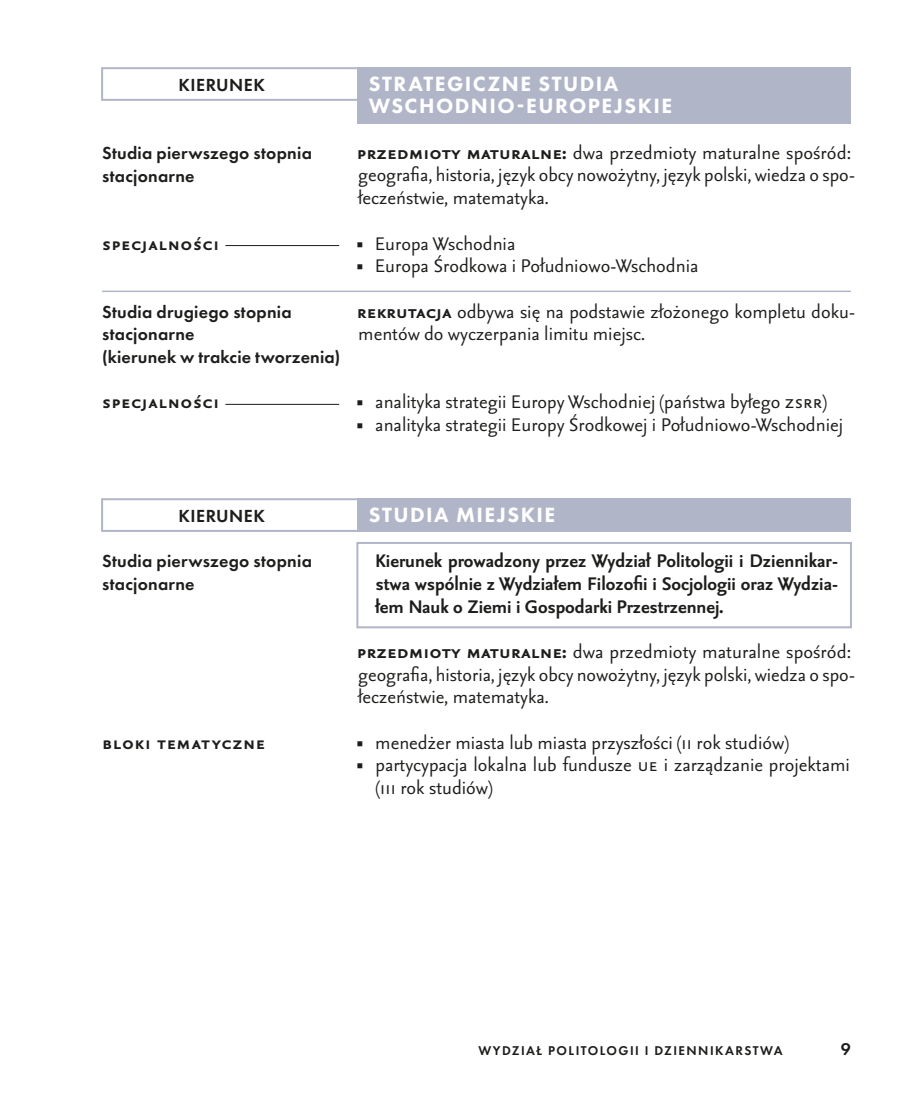
<style>
.page{position:relative;width:919px;height:1106px;background:#fff}
.page>*{position:absolute;margin:0;border:0;box-sizing:border-box;transform-origin:0 0}
.t1{font:22px/22.6px "Seria Sans Pro";color:#1d1d1b}
.t2{font:700 22px/22.6px "Seria Sans Pro";color:#1d1d1b;text-align:justify}
.t3{font:800 21.4px/22.6px "Futura PT";letter-spacing:.07em;color:#fff}
.t4{font:700 21.4px "Seria Sans Pro";letter-spacing:.03em;color:#1d1d1b}
.t5{font:600 18.2px "Futura PT";letter-spacing:.025em;color:#1d1d1b}
.t6{font:600 18px/22.6px "Futura PT";letter-spacing:.01em;color:#1d1d1b}
.t7{font:600 17.6px "Futura PT";color:#1d1d1b}
.t8{font:600 13.2px "Futura PT";letter-spacing:.11em;color:#1d1d1b}
.s1{font-weight:700}
.s2{font-family:"Arno Pro"}
</style>
<div class="page">
<div style="left:357px;top:67px;width:493px;height:56px;background:#b0b5c7"></div>
<div style="left:357px;top:498px;width:493px;height:34px;background:#b0b5c7"></div>
<div style="left:356px;top:542px;width:495px;height:86px;border:2px solid #b0b5c7"></div>
<div style="left:101px;top:67px;width:258px;height:34px;border:2px solid #b0b5c7"></div>
<hr style="left:225px;top:245px;width:114px;height:1px;background:#1d1d1b">
<hr style="left:102px;top:290px;width:748px;height:2px;background:#b0b5c7">
<hr style="left:225px;top:404px;width:114px;height:1px;background:#1d1d1b">
<div style="left:101px;top:498px;width:258px;height:34px;border:2px solid #b0b5c7"></div>
<p class="t5" style="left:178px;top:73px;width:88px">KIERUNEK</p>
<p class="t6" style="left:102px;top:141px;width:211px">Studia pierwszego stopnia stacjonarne</p>
<p class="t4" style="left:102px;top:229px;width:118px">specjalności</p>
<p class="t6" style="left:102px;top:300px;width:239px">Studia drugiego stopnia stacjonarne<br>(kierunek w trakcie tworzenia)</p>
<p class="t4" style="left:102px;top:388px;width:118px">specjalności</p>
<p class="t3" style="left:369px;top:72px;width:305px">STRATEGICZNE STUDIA<br>WSCHODNIO-EUROPEJSKIE</p>
<p class="t1" style="left:357px;top:140px;width:500px"><span class="s1">Przedmioty maturalne:</span> dwa przedmioty maturalne spośród: geografia, historia, język obcy nowożytny, język polski, wiedza o spo&shy;łeczeństwie, matematyka.</p>
<p class="t1" style="left:356px;top:231px;width:160px"><span class="s2">■</span> Europa Wschodnia</p>
<p class="t1" style="left:356px;top:242px;width:500px;line-height:45.4px"><span class="s2">■</span> Europa Środkowa i Południowo-Wschodnia<br><span class="s1">Rekrutacja</span> odbywa się na podstawie złożonego kompletu doku-</p>
<p class="t1" style="left:358px;top:322px;width:288px">mentów do wyczerpania limitu miejsc.</p>
<p class="t1" style="left:356px;top:390px;width:472px"><span class="s2">■</span> analityka strategii Europy Wschodniej (państwa byłego ZSRR)</p>
<p class="t1" style="left:356px;top:412px;width:488px"><span class="s2">■</span> analityka strategii Europy Środkowej i Południowo-Wschodniej</p>
<p class="t5" style="left:178px;top:504px;width:88px">KIERUNEK</p>
<p class="t6" style="left:102px;top:549px;width:211px">Studia pierwszego stopnia stacjonarne</p>
<p class="t4" style="left:102px;top:728px;width:164px">Bloki tematyczne</p>
<p class="t3" style="left:369px;top:503px;width:188px">STUDIA MIEJSKIE</p>
<p class="t2" style="left:375px;top:548px;width:464px">Kierunek prowadzony przez Wydział Politologii i Dziennikar&shy;stwa wspólnie z Wydziałem Filozofii i Socjologii oraz Wydzia&shy;łem Nauk o Ziemi i Gospodarki Przestrzennej.</p>
<p class="t1" style="left:357px;top:639px;width:500px"><span class="s1">Przedmioty maturalne:</span> dwa przedmioty maturalne spośród: geografia, historia, język obcy nowożytny, język polski, wiedza o spo&shy;łeczeństwie, matematyka.</p>
<p class="t1" style="left:356px;top:730px;width:434px"><span class="s2">■</span> menedżer miasta lub miasta przyszłości (II rok studiów)</p>
<p class="t1" style="left:376px;top:752px;width:475px;text-indent:-19px"><span class="s2">■</span> partycypacja lokalna lub fundusze UE i zarządzanie projektami (III rok studiów)</p>
<p class="t8" style="left:478px;top:1042px;width:205px">Wydział Politologii i Dziennikars</p>
<p class="t8" style="left:752px;top:1042px;width:20px">twa</p>
<p class="t7" style="left:840px;top:1038px;width:11px">9</p>
</div>
